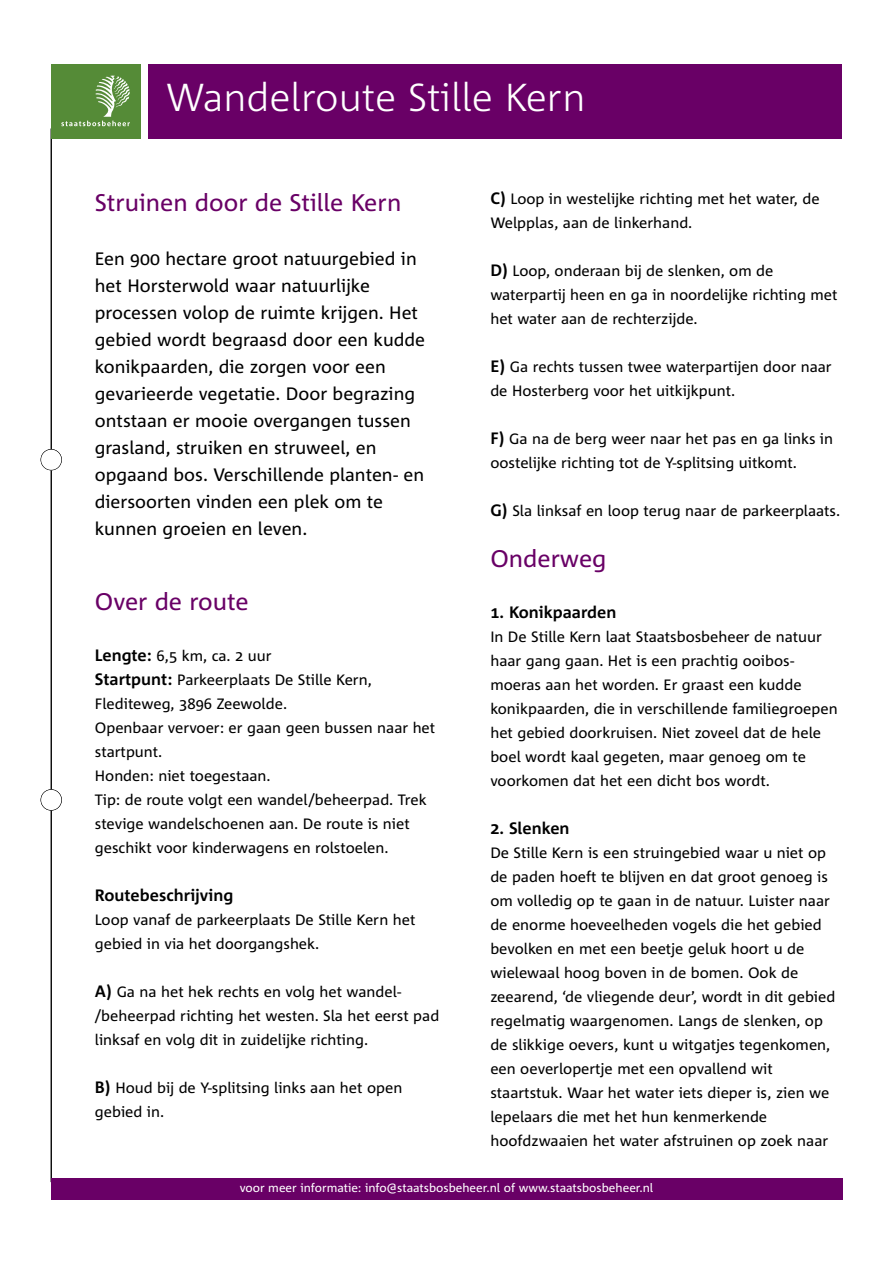
<style>
.page{position:relative;width:893px;height:1263px;background:#fff}
.page>*{position:absolute;margin:0;border:0;box-sizing:border-box;transform-origin:0 0}
.t1{font:300 39px "Agro Sans";color:#fff}
.t2{font:24px "Agro Sans";color:#690066}
.t3{font:18px/27px "Agro Sans";color:#000}
.t4{font:700 16.5px "Agro Sans";color:#000}
.t5{font:15px/24px "Agro Sans";color:#000}
.t6{font:12px "Agro Sans";color:#fff}
.s1{font-weight:700;font-size:16.5px}
</style>
<div class="page">
<hr style="left:51px;top:129px;width:1px;height:1053px;background:#000">
<div style="left:51px;top:64px;width:89px;height:74px;background:#558b37"></div>
<svg style="left:61px;top:76px;width:69px;height:50px"></svg>
<div style="left:149px;top:64px;width:693px;height:74px;background:#690066"></div>
<div style="left:51px;top:1178px;width:791px;height:21px;background:#690066"></div>
<div style="left:41px;top:449px;width:21px;height:21px;background:#fff;border-radius:50%"></div>
<div style="left:41px;top:449px;width:21px;height:21px;border:1px solid #000;border-radius:50%"></div>
<div style="left:41px;top:790px;width:21px;height:20px;background:#fff;border-radius:50%"></div>
<div style="left:41px;top:789px;width:21px;height:22px;border:1px solid #000;border-radius:50%"></div>
<h1 class="t1" style="left:166px;top:79px;width:421px">Wandelroute Stille Kern</h1>
<h2 class="t2" style="left:95px;top:193px;width:308px">Struinen door de Stille Kern</h2>
<p class="t3" style="left:95px;top:247px;width:332px">Een 900 hectare groot natuurgebied in het Horsterwold waar natuurlijke processen volop de ruimte krijgen. Het gebied wordt begraasd door een kudde konikpaarden, die zorgen voor een gevarieerde vegetatie. Door begrazing ontstaan er mooie overgangen tussen grasland, struiken en struweel, en opgaand bos. Verschillende planten- en diersoorten vinden een plek om te kunnen groeien en leven.</p>
<h2 class="t2" style="left:95px;top:592px;width:155px">Over de route</h2>
<p class="t5" style="left:95px;top:645px;width:342px"><span class="s1">Lengte:</span> 6,5 km, ca. 2 uur<br><span class="s1">Startpunt:</span> Parkeerplaats De Stille Kern, Flediteweg, 3896 Zeewolde.<br>Openbaar vervoer: er gaan geen bussen naar het startpunt.<br>Honden: niet toegestaan.<br>Tip: de route volgt een wandel/beheerpad. Trek stevige wandelschoenen aan. De route is niet geschikt voor kinderwagens en rolstoelen.</p>
<p class="t4" style="left:95px;top:887px;width:140px">Routebeschrijving</p>
<p class="t5" style="left:95px;top:909px;width:322px">Loop vanaf de parkeerplaats De Stille Kern het gebied in via het doorgangshek.</p>
<p class="t5" style="left:95px;top:981px;width:346px"><span class="s1">A)</span> Ga na het hek rechts en volg het wandel-/beheerpad richting het westen. Sla het eerst pad linksaf en volg dit in zuidelijke richting.</p>
<p class="t5" style="left:95px;top:1077px;width:309px"><span class="s1">B)</span> Houd bij de Y-splitsing links aan het open gebied in.</p>
<p class="t5" style="left:490px;top:188px;width:331px"><span class="s1">C)</span> Loop in westelijke richting met het water, de<br>Welpplas, aan de linkerhand.</p>
<p class="t5" style="left:490px;top:260px;width:349px"><span class="s1">D)</span> Loop, onderaan bij de slenken, om de waterpartij heen en ga in noordelijke richting met het water aan de rechterzijde.</p>
<p class="t5" style="left:490px;top:356px;width:343px"><span class="s1">E)</span> Ga rechts tussen twee waterpartijen door naar de Hosterberg voor het uitkijkpunt.</p>
<p class="t5" style="left:490px;top:428px;width:344px"><span class="s1">F)</span> Ga na de berg weer naar het pas en ga links in oostelijke richting tot de Y-splitsing uitkomt.</p>
<p class="t5" style="left:490px;top:500px;width:351px"><span class="s1">G)</span> Sla linksaf en loop terug naar de parkeerplaats.</p>
<h2 class="t2" style="left:490px;top:549px;width:118px">Onderweg</h2>
<p class="t4" style="left:490px;top:604px;width:128px">1. Konikpaarden</p>
<p class="t5" style="left:490px;top:626px;width:349px">In De Stille Kern laat Staatsbosbeheer de natuur haar gang gaan. Het is een prachtig ooibos&shy;moeras aan het worden. Er graast een kudde konikpaarden, die in verschillende familiegroepen het gebied doorkruisen. Niet zoveel dat de hele boel wordt kaal gegeten, maar genoeg om te voorkomen dat het een dicht bos wordt.</p>
<p class="t4" style="left:490px;top:820px;width:81px">2. Slenken</p>
<p class="t5" style="left:490px;top:842px;width:346px">De Stille Kern is een struingebied waar u niet op de paden hoeft te blijven en dat groot genoeg is om volledig op te gaan in de natuur. Luister naar de enorme hoeveelheden vogels die het gebied bevolken en met een beetje geluk hoort u de wielewaal hoog boven in de bomen. Ook de zeearend, ‘de vliegende deur’, wordt in dit gebied regelmatig waargenomen. Langs de slenken, op de slikkige oevers, kunt u witgatjes tegenkomen, een oeverlopertje met een opvallend wit staartstuk. Waar het water iets dieper is, zien we lepelaars die met het hun kenmerkende hoofdzwaaien het water afstruinen op zoek naar</p>
<p class="t6" style="left:240px;top:1183px;width:415px">voor meer informatie: info@staatsbosbeheer.nl of www.staatsbosbeheer.nl</p>
</div>
